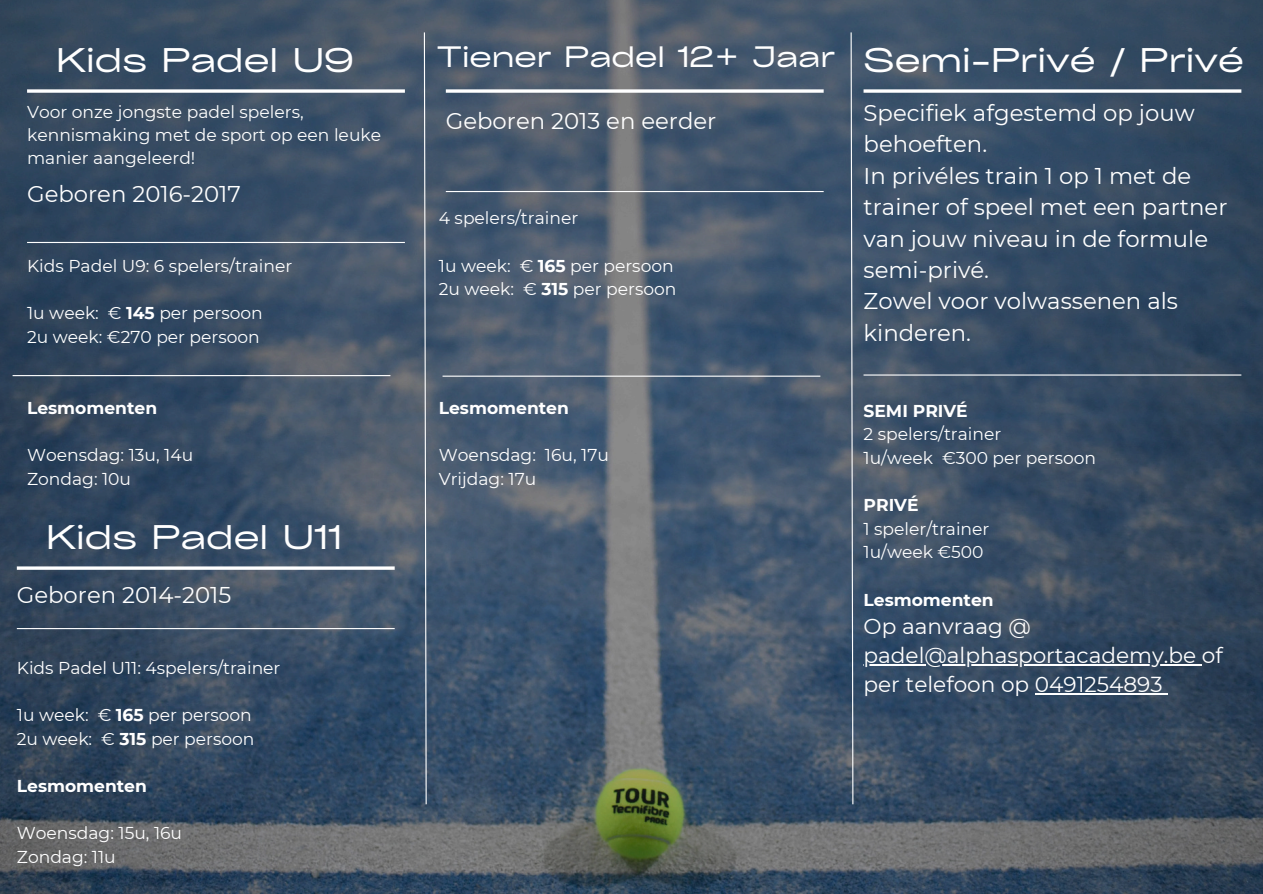
<style>
.page{position:relative;width:1263px;height:894px;background:#fff}
.page>*{position:absolute;margin:0;border:0;box-sizing:border-box;transform-origin:0 0}
.t1{font:32.7px "Cy Grotesk Grand";color:#fff}
.t2{font:28.2px "Cy Grotesk Grand";color:#fff}
.t3{font:22.8px/31.3px "Montserrat";color:#fff}
.t4{font:21.6px/29.2px "Montserrat";color:#fff}
.t5{font:17.1px/23px "Montserrat";color:#fff}
.t6{font:700 17.1px "Montserrat";color:#fff}
.s1{font-weight:700}
</style>
<div class="page">
<img style="left:0;top:0;width:1263px;height:893px">
<svg style="left:423px;top:31px;width:4px;height:774px;background:#7a8695"></svg>
<svg style="left:850px;top:31px;width:4px;height:774px;background:#768494"></svg>
<hr style="left:13px;top:375px;width:377px;height:1px;background:#fff">
<hr style="left:27px;top:242px;width:378px;height:1px;background:#fff">
<svg style="left:27px;top:89px;width:378px;height:4px"></svg>
<hr style="left:442px;top:375px;width:378px;height:1px;background:#fff">
<hr style="left:446px;top:191px;width:378px;height:1px;background:#fff">
<svg style="left:446px;top:89px;width:378px;height:4px"></svg>
<hr style="left:863px;top:664px;width:339px;height:1px;background:#fff">
<hr style="left:1035px;top:693px;width:127px;height:1px;background:#fff">
<hr style="left:863px;top:374px;width:378px;height:1px;background:#fff">
<svg style="left:863px;top:89px;width:378px;height:4px"></svg>
<hr style="left:17px;top:566px;width:378px;height:3px;background:#fff">
<hr style="left:17px;top:628px;width:378px;height:1px;background:#fff">
<h3 class="t1" style="left:56px;top:39px;width:299px">Kids Padel U9</h3>
<p class="t5" style="left:27px;top:100px;width:356px">Voor onze jongste padel spelers, kennismaking met de sport op een leuke manier aangeleerd!</p>
<h1 class="t3" style="left:27px;top:178px;width:215px">Geboren 2016-2017</h1>
<p class="t5" style="left:27px;top:254px;width:267px">Kids Padel U9: 6 spelers/trainer</p>
<p class="t5" style="left:27px;top:301px;width:237px">1u week: € <span class="s1">145</span> per persoon</p>
<p class="t5" style="left:27px;top:325px;width:234px">2u week: €270 per persoon</p>
<h4 class="t6" style="left:27px;top:397px;width:132px">Lesmomenten</h4>
<p class="t5" style="left:27px;top:443px;width:168px">Woensdag: 13u, 14u</p>
<p class="t5" style="left:27px;top:467px;width:106px">Zondag: 10u</p>
<p class="t1" style="left:46px;top:516px;width:297px">Kids Padel U11</p>
<p class="t3" style="left:17px;top:579px;width:216px">Geboren 2014-2015</p>
<p class="t5" style="left:17px;top:656px;width:265px">Kids Padel U11: 4spelers/trainer</p>
<p class="t5" style="left:17px;top:703px;width:236px">1u week: € <span class="s1">165</span> per persoon</p>
<p class="t5" style="left:17px;top:726px;width:239px">2u week: € <span class="s1">315</span> per persoon</p>
<p class="t6" style="left:17px;top:775px;width:132px">Lesmomenten</p>
<h3 class="t5" style="left:17px;top:821px;width:167px;line-height:23.7px">Woensdag: 15u, 16u<br>Zondag: 11u</h3>
<h3 class="t2" style="left:437px;top:39px;width:400px">Tiener Padel 12+ Jaar</h3>
<h1 class="t3" style="left:446px;top:105px;width:272px">Geboren 2013 en eerder</h1>
<p class="t5" style="left:439px;top:207px;width:141px">4 spelers/trainer</p>
<p class="t5" style="left:439px;top:254px;width:236px">1u week: € <span class="s1">165</span> per persoon</p>
<p class="t5" style="left:439px;top:278px;width:239px">2u week: € <span class="s1">315</span> per persoon</p>
<h4 class="t6" style="left:439px;top:397px;width:132px">Lesmomenten</h4>
<p class="t5" style="left:439px;top:443px;width:172px">Woensdag: 16u, 17u</p>
<p class="t5" style="left:439px;top:467px;width:99px">Vrijdag: 17u</p>
<h2 class="t1" style="left:863px;top:39px;width:382px">Semi-Privé / Privé</h2>
<h3 class="t3" style="left:863px;top:97px;width:365px">Specifiek afgestemd op jouw behoeften.<br>In privéles train 1 op 1 met de trainer of speel met een partner van jouw niveau in de formule semi-privé.<br>Zowel voor volwassenen als kinderen.</h3>
<h3 class="t6" style="left:863px;top:400px;width:106px">SEMI PRIVÉ</h3>
<p class="t5" style="left:863px;top:422px;width:139px">2 spelers/trainer</p>
<p class="t5" style="left:863px;top:446px;width:234px">1u/week €300 per persoon</p>
<p class="t6" style="left:863px;top:494px;width:57px">PRIVÉ</p>
<h4 class="t5" style="left:863px;top:517px;width:127px">1 speler/trainer</h4>
<p class="t5" style="left:863px;top:540px;width:122px">1u/week €500</p>
<p class="t6" style="left:863px;top:589px;width:132px">Lesmomenten</p>
<p class="t4" style="left:863px;top:611px;width:169px">Op aanvraag @</p>
<h1 class="t4" style="left:863px;top:640px;width:361px">padel@alphasportacademy.be of per telefoon op 0491254893</h1>
</div>
